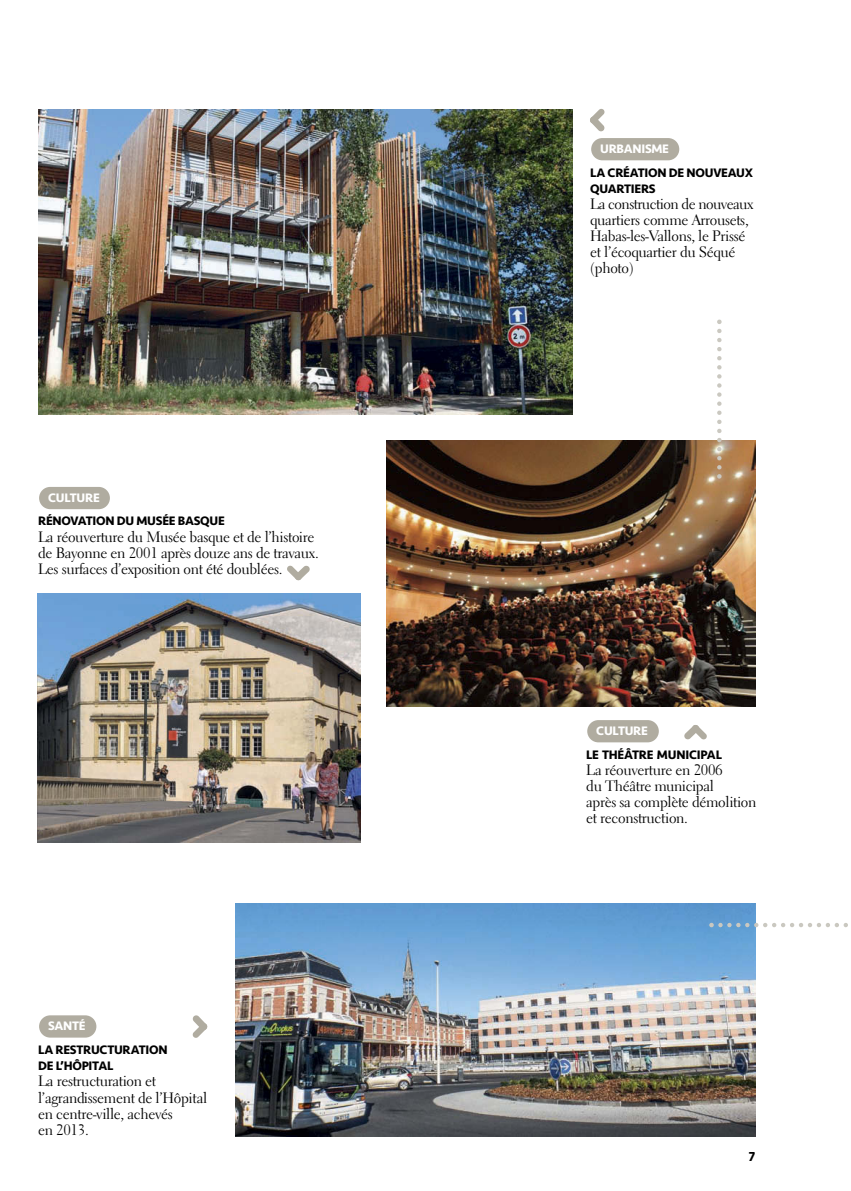
<style>
.page{position:relative;width:851px;height:1191px;background:#fff}
.page>*{position:absolute;margin:0;border:0;box-sizing:border-box;transform-origin:0 0}
.t1{font:15px/16px "Electra LH";letter-spacing:-.02em;color:#000}
.t2{font:700 13.5px "Seravek";color:#000}
.t3{font:700 12.75px/16.5px "Seravek";letter-spacing:-.02em;color:#000}
.t4{font:700 12.75px "Seravek";letter-spacing:-.02em;color:#fff}
</style>
<div class="page">
<img style="left:38px;top:110px;width:534px;height:304px">
<img style="left:38px;top:594px;width:322px;height:248px">
<img style="left:386px;top:440px;width:369px;height:266px">
<img style="left:235px;top:903px;width:520px;height:233px">
<svg style="left:709px;top:922px;width:139px;height:5px"></svg>
<svg style="left:717px;top:319px;width:4px;height:159px"></svg>
<svg style="left:590px;top:108px;width:14px;height:24px"></svg>
<div style="left:591px;top:138px;width:88px;height:22px;background:#b0aca0;border-radius:11px"></div>
<svg style="left:684px;top:725px;width:23px;height:14px"></svg>
<div style="left:587px;top:720px;width:71px;height:22px;background:#b0aca0;border-radius:11px"></div>
<div style="left:39px;top:487px;width:71px;height:22px;background:#b0aca0;border-radius:11px"></div>
<svg style="left:287px;top:565px;width:23px;height:15px"></svg>
<svg style="left:192px;top:1015px;width:15px;height:23px"></svg>
<div style="left:39px;top:1015px;width:57px;height:22px;background:#b0aca0;border-radius:11px"></div>
<p class="t4" style="left:48px;top:487px;width:53px">CULTURE</p>
<p class="t3" style="left:38px;top:513px;width:188px">RÉNOVATION DU MUSÉE BASQUE</p>
<p class="t1" style="left:38px;top:530px;width:282px">La réouverture du Musée basque et de l’histoire de Bayonne en 2001 après douze ans de travaux.<br>Les surfaces d’exposition ont été doublées.</p>
<p class="t4" style="left:48px;top:1016px;width:39px">SANTÉ</p>
<p class="t3" style="left:38px;top:1041px;width:131px">LA RESTRUCTURATION<br>DE L’HÔPITAL</p>
<p class="t1" style="left:38px;top:1074px;width:171px">La restructuration et l’agrandissement de l’Hôpital en centre-ville, achevés<br>en 2013.</p>
<p class="t4" style="left:600px;top:139px;width:70px">URBANISME</p>
<p class="t3" style="left:590px;top:164px;width:164px">LA CRÉATION DE NOUVEAUX<br>QUARTIERS</p>
<p class="t1" style="left:590px;top:197px;width:165px">La construction de nouveaux quartiers comme Arrousets,<br>Habas-les-Vallons, le Prissé et l’écoquartier du Séqué (photo)</p>
<p class="t4" style="left:596px;top:720px;width:53px">CULTURE</p>
<p class="t3" style="left:586px;top:746px;width:137px">LE THÉÂTRE MUNICIPAL</p>
<p class="t1" style="left:586px;top:763px;width:172px">La réouverture en 2006<br>du Théâtre municipal<br>après sa complète démolition et reconstruction.</p>
<p class="t2" style="left:748px;top:1145px;width:8px">7</p>
</div>
